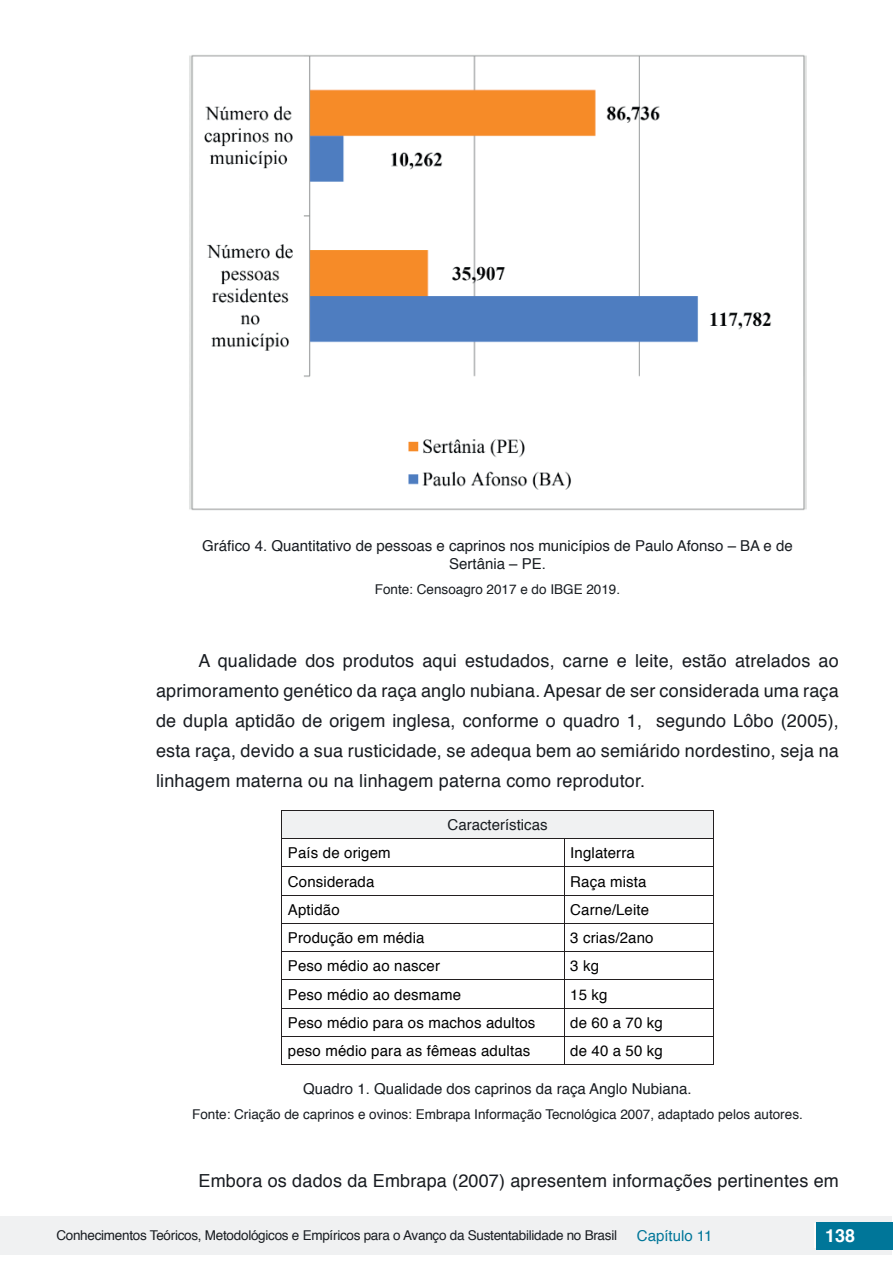
<style>
.page{position:relative;width:893px;height:1263px;background:#fff}
.page>*{position:absolute;margin:0;border:0;box-sizing:border-box;transform-origin:0 0}
.t1{font:18px/30px "Helvetica";letter-spacing:.01em;color:#181c21;text-align:justify}
.t2{font:700 18px "Helvetica";color:#fff}
.t3{font:15px "Helvetica";letter-spacing:.01em;color:#000001}
.t4{font:15px/18px "Helvetica";color:#181c21;text-align:center}
.t5{font:15px "Helvetica";color:#007699}
.t6{font:13.5px "Helvetica";color:#181c21}
.t7{font:13.5px "Helvetica";letter-spacing:-.02em;color:#181c21}
</style>
<div class="page">
<div style="left:1px;top:1216px;width:891px;height:38px;background:#f0f1f2"></div>
<div style="left:816px;top:1222px;width:77px;height:27px;background:#007699"></div>
<svg style="left:815px;top:1224px;width:1px;height:24px"></svg>
<img style="left:189px;top:55px;width:618px;height:456px">
<div style="left:282px;top:810px;width:431px;height:28px;background:#f0f1f2"></div>
<hr style="left:282px;top:810px;width:282px;height:1px;background:#231f20">
<hr style="left:564px;top:810px;width:149px;height:1px;background:#231f20">
<hr style="left:282px;top:838px;width:282px;height:1px;background:#231f20">
<hr style="left:564px;top:838px;width:149px;height:1px;background:#231f20">
<hr style="left:282px;top:867px;width:282px;height:1px;background:#231f20">
<hr style="left:564px;top:867px;width:149px;height:1px;background:#231f20">
<hr style="left:282px;top:895px;width:282px;height:1px;background:#231f20">
<hr style="left:564px;top:895px;width:149px;height:1px;background:#231f20">
<hr style="left:282px;top:923px;width:282px;height:1px;background:#231f20">
<hr style="left:564px;top:923px;width:149px;height:1px;background:#231f20">
<hr style="left:282px;top:951px;width:282px;height:1px;background:#231f20">
<hr style="left:564px;top:951px;width:149px;height:1px;background:#231f20">
<hr style="left:282px;top:980px;width:282px;height:1px;background:#231f20">
<hr style="left:564px;top:980px;width:149px;height:1px;background:#231f20">
<hr style="left:282px;top:1008px;width:282px;height:1px;background:#231f20">
<hr style="left:564px;top:1008px;width:149px;height:1px;background:#231f20">
<hr style="left:282px;top:1036px;width:282px;height:1px;background:#231f20">
<hr style="left:564px;top:1036px;width:149px;height:1px;background:#231f20">
<svg style="left:564px;top:839px;width:1px;height:225px"></svg>
<svg style="left:713px;top:810px;width:1px;height:254px"></svg>
<hr style="left:282px;top:1064px;width:282px;height:1px;background:#231f20">
<hr style="left:564px;top:1064px;width:149px;height:1px;background:#231f20">
<p class="t4" style="left:202px;top:537px;width:592px">Gráfico 4. Quantitativo de pessoas e caprinos nos municípios de Paulo Afonso – BA e de<br>Sertânia – PE.</p>
<p class="t6" style="left:375px;top:578px;width:247px">Fonte: Censoagro 2017 e do IBGE 2019.</p>
<p class="t1" style="left:156px;top:646px;width:684px;text-indent:43px">A qualidade dos produtos aqui estudados, carne e leite, estão atrelados ao aprimoramento genético da raça anglo nubiana. Apesar de ser considerada uma raça de dupla aptidão de origem inglesa, conforme o quadro 1, segundo Lôbo (2005), esta raça, devido a sua rusticidade, se adequa bem ao semiárido nordestino, seja na linhagem materna ou na linhagem paterna como reprodutor.</p>
<p class="t4" style="left:447px;top:816px;width:102px">Características</p>
<p class="t3" style="left:288px;top:841px;width:104px">País de origem</p>
<p class="t3" style="left:570px;top:841px;width:66px">Inglaterra</p>
<p class="t3" style="left:288px;top:870px;width:88px">Considerada</p>
<p class="t3" style="left:570px;top:870px;width:78px">Raça mista</p>
<p class="t3" style="left:288px;top:898px;width:53px">Aptidão</p>
<p class="t3" style="left:570px;top:898px;width:81px">Carne/Leite</p>
<p class="t3" style="left:288px;top:926px;width:138px">Produção em média</p>
<p class="t3" style="left:570px;top:926px;width:85px">3 crias/2ano</p>
<p class="t3" style="left:288px;top:954px;width:154px">Peso médio ao nascer</p>
<p class="t3" style="left:570px;top:954px;width:30px">3 kg</p>
<p class="t3" style="left:288px;top:983px;width:175px">Peso médio ao desmame</p>
<p class="t3" style="left:570px;top:983px;width:39px">15 kg</p>
<p class="t3" style="left:288px;top:1011px;width:249px">Peso médio para os machos adultos</p>
<p class="t3" style="left:570px;top:1011px;width:94px">de 60 a 70 kg</p>
<p class="t3" style="left:288px;top:1039px;width:244px">peso médio para as fêmeas adultas</p>
<p class="t3" style="left:570px;top:1039px;width:94px">de 40 a 50 kg</p>
<p class="t4" style="left:303px;top:1080px;width:390px">Quadro 1. Qualidade dos caprinos da raça Anglo Nubiana.</p>
<p class="t6" style="left:192px;top:1103px;width:612px">Fonte: Criação de caprinos e ovinos: Embrapa Informação Tecnológica 2007, adaptado pelos autores.</p>
<p class="t1" style="left:199px;top:1166px;width:642px">Embora os dados da Embrapa (2007) apresentem informações pertinentes em</p>
<p class="t7" style="left:56px;top:1224px;width:562px">Conhecimentos Teóricos, Metodológicos e Empíricos para o Avanço da Sustentabilidade no Brasil</p>
<p class="t5" style="left:637px;top:1224px;width:77px">Capítulo 11</p>
<p class="t2" style="left:825px;top:1221px;width:32px">138</p>
</div>
